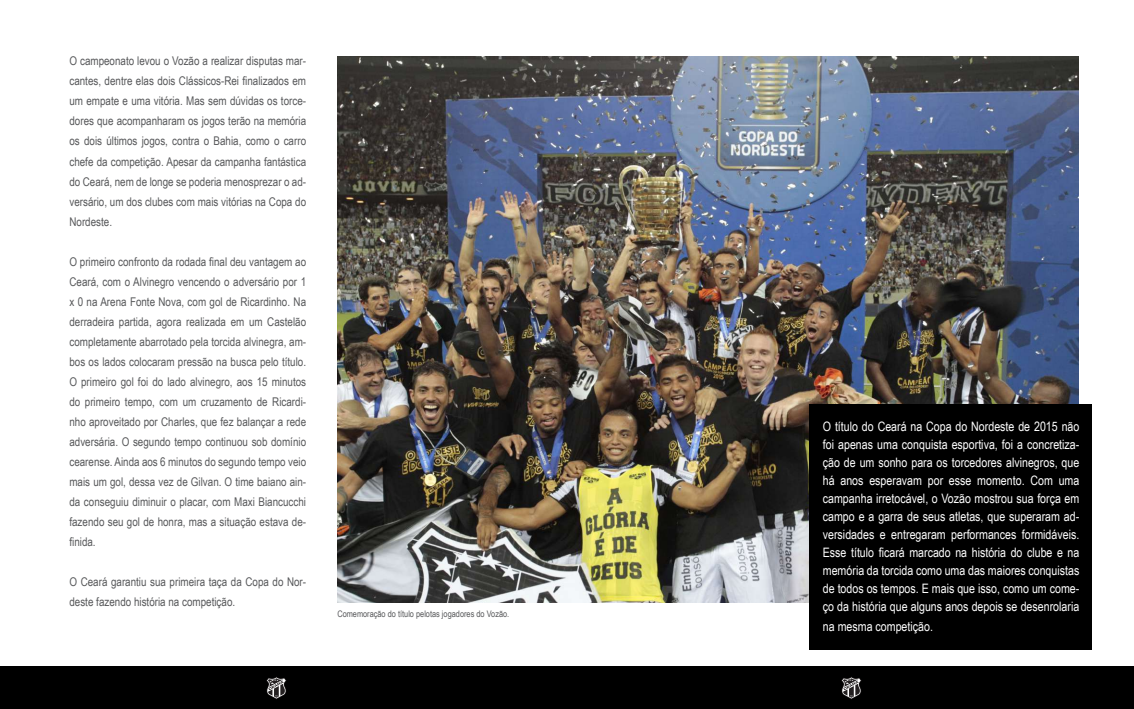
<style>
.page{position:relative;width:1134px;height:709px;background:#fff}
.page>*{position:absolute;margin:0;border:0;box-sizing:border-box;transform-origin:0 0}
.t1{font:13px/18px "Arial Narrow";color:#fff;text-align:justify}
.t2{font:12px/20px "Arial Narrow";color:#57585a;text-align:justify}
.t3{font:9px "Arial Narrow";color:#57585a}
</style>
<div class="page">
<div style="left:0;top:667px;width:1134px;height:42px;background:#000"></div>
<svg style="left:266px;top:677px;width:21px;height:22px"></svg>
<svg style="left:841px;top:677px;width:21px;height:22px"></svg>
<img style="left:337px;top:57px;width:742px;height:545px">
<div style="left:809px;top:405px;width:282px;height:245px;background:#000"></div>
<p class="t2" style="left:69px;top:51px;width:238px">O campeonato levou o Vozão a realizar disputas mar&shy;cantes, dentre elas dois Clássicos-Rei finalizados em um empate e uma vitória. Mas sem dúvidas os torce&shy;dores que acompanharam os jogos terão na memória os dois últimos jogos, contra o Bahia, como o carro chefe da competição. Apesar da campanha fantástica do Ceará, nem de longe se poderia menosprezar o ad&shy;versário, um dos clubes com mais vitórias na Copa do Nordeste.</p>
<p class="t2" style="left:69px;top:251px;width:238px">O primeiro confronto da rodada final deu vantagem ao Ceará, com o Alvinegro vencendo o adversário por 1 x 0 na Arena Fonte Nova, com gol de Ricardinho. Na derradeira partida, agora realizada em um Castelão completamente abarrotado pela torcida alvinegra, am&shy;bos os lados colocaram pressão na busca pelo título.<br>O primeiro gol foi do lado alvinegro, aos 15 minutos do primeiro tempo, com um cruzamento de Ricardi&shy;nho aproveitado por Charles, que fez balançar a rede adversária. O segundo tempo continuou sob domínio cearense. Ainda aos 6 minutos do segundo tempo veio mais um gol, dessa vez de Gilvan. O time baiano ain&shy;da conseguiu diminuir o placar, com Maxi Biancucchi fazendo seu gol de honra, mas a situação estava de&shy;finida.</p>
<p class="t2" style="left:69px;top:571px;width:238px">O Ceará garantiu sua primeira taça da Copa do Nor&shy;deste fazendo história na competição.</p>
<p class="t3" style="left:337px;top:607px;width:173px">Comemoração do título pelotas jogadores do Vozão.</p>
<p class="t1" style="left:823px;top:417px;width:258px">O título do Ceará na Copa do Nordeste de 2015 não foi apenas uma conquista esportiva, foi a concretiza&shy;ção de um sonho para os torcedores alvinegros, que há anos esperavam por esse momento. Com uma campanha irretocável, o Vozão mostrou sua força em campo e a garra de seus atletas, que superaram ad&shy;versidades e entregaram performances formidáveis.<br>Esse título ficará marcado na história do clube e na memória da torcida como uma das maiores conquistas de todos os tempos. E mais que isso, como um come&shy;ço da história que alguns anos depois se desenrolaria</p>
<p class="t1" style="left:823px;top:617px;width:112px">na mesma competição.</p>
</div>
